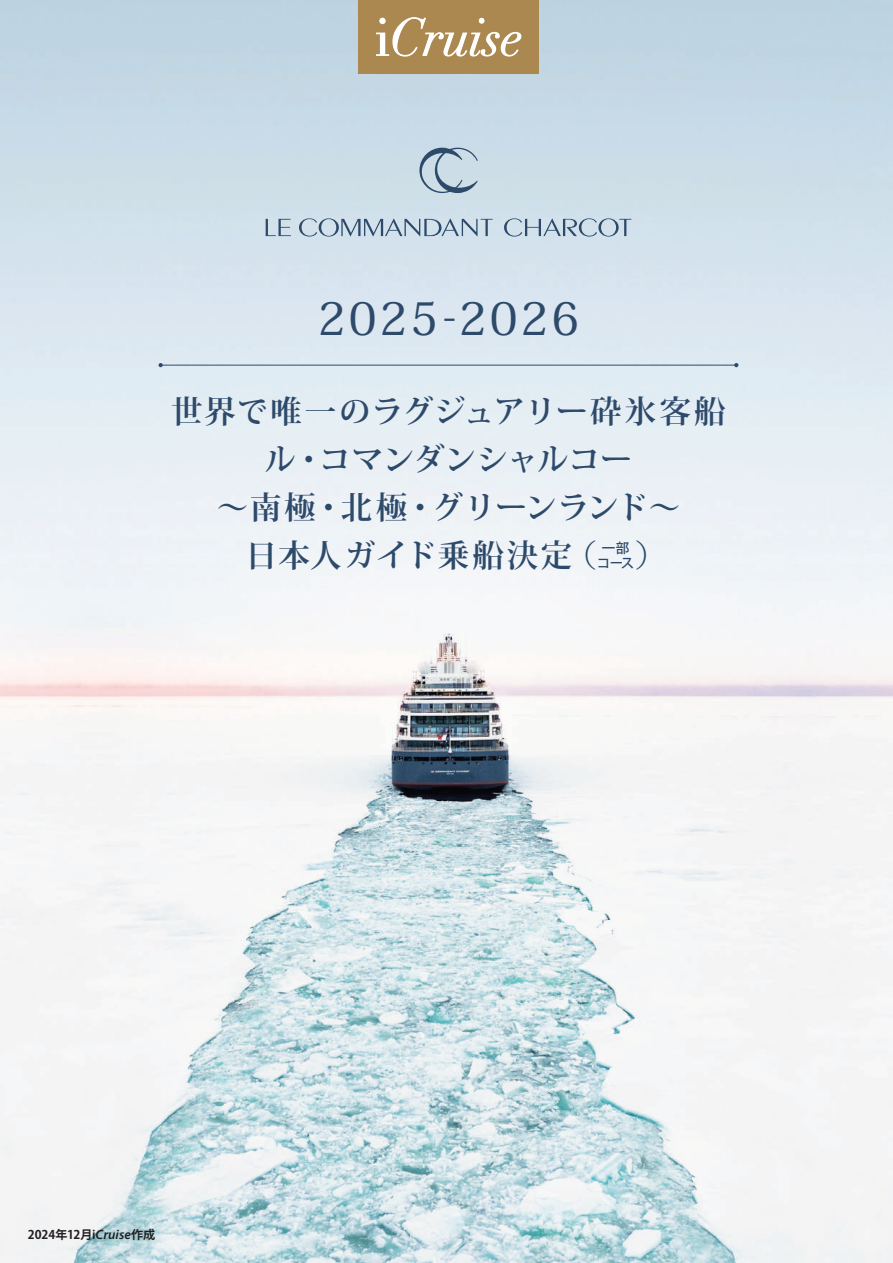
<style>
.page{position:relative;width:893px;height:1263px;background:#fff}
.page>*{position:absolute;margin:0;border:0;box-sizing:border-box;transform-origin:0 0}
.t1{font:500 45px "Koz Min Pr 6 N";letter-spacing:.065em;color:#2d4a6b}
.t2{font:700 31.5px/48px "Koz Min Pr 6 N";letter-spacing:.025em;color:#2d4a6b;text-align:center}
.t3{font:500 13.5px/15px "Koz Go Pr 6 N";color:#2d4a6b;text-align:center}
.t4{font:700 12px "Koz Go Pr 6 N";letter-spacing:-.005em;color:#231f20}
.s1{font-weight:300}
.s2{font-family:"Myriad Pro";font-weight:600;font-size:13.5px}
.s3{font-family:"Myriad Pro";font-weight:600;font-style:italic;font-size:13.5px}
</style>
<div class="page">
<img style="left:0;top:0;width:893px;height:1263px">
<svg style="left:419px;top:148px;width:59px;height:45px;background:#a8bccb"></svg>
<svg style="left:266px;top:219px;width:25px;height:17px"></svg>
<svg style="left:299px;top:218px;width:194px;height:19px;background:#acbece"></svg>
<svg style="left:504px;top:218px;width:127px;height:19px;background:#aec1d0"></svg>
<div style="left:358px;top:0;width:181px;height:74px;background:#ab8850"></div>
<svg style="left:376px;top:17px;width:145px;height:40px"></svg>
<hr style="left:161px;top:365px;width:575px;height:1px;background:#2d4a6b">
<svg style="left:159px;top:363px;width:4px;height:4px"></svg>
<svg style="left:734px;top:363px;width:4px;height:4px"></svg>
<h1 class="t1" style="left:318px;top:294px;width:263px">2025-2026</h1>
<p class="t2" style="left:171px;top:388px;width:556px">世界で唯一のラグジュアリー砕氷客船ル・コマンダンシャルコー<br>～南極・北極・グリーンランド～<br>日本人ガイド乗船決定<span class="s1">（ ）</span></p>
<p class="t3" style="left:597px;top:541px;width:39px">一部コース</p>
<p class="t4" style="left:28px;top:1228px;width:129px">2024年12月<span class="s2">i</span><span class="s3">Cruise</span>作成</p>
</div>
